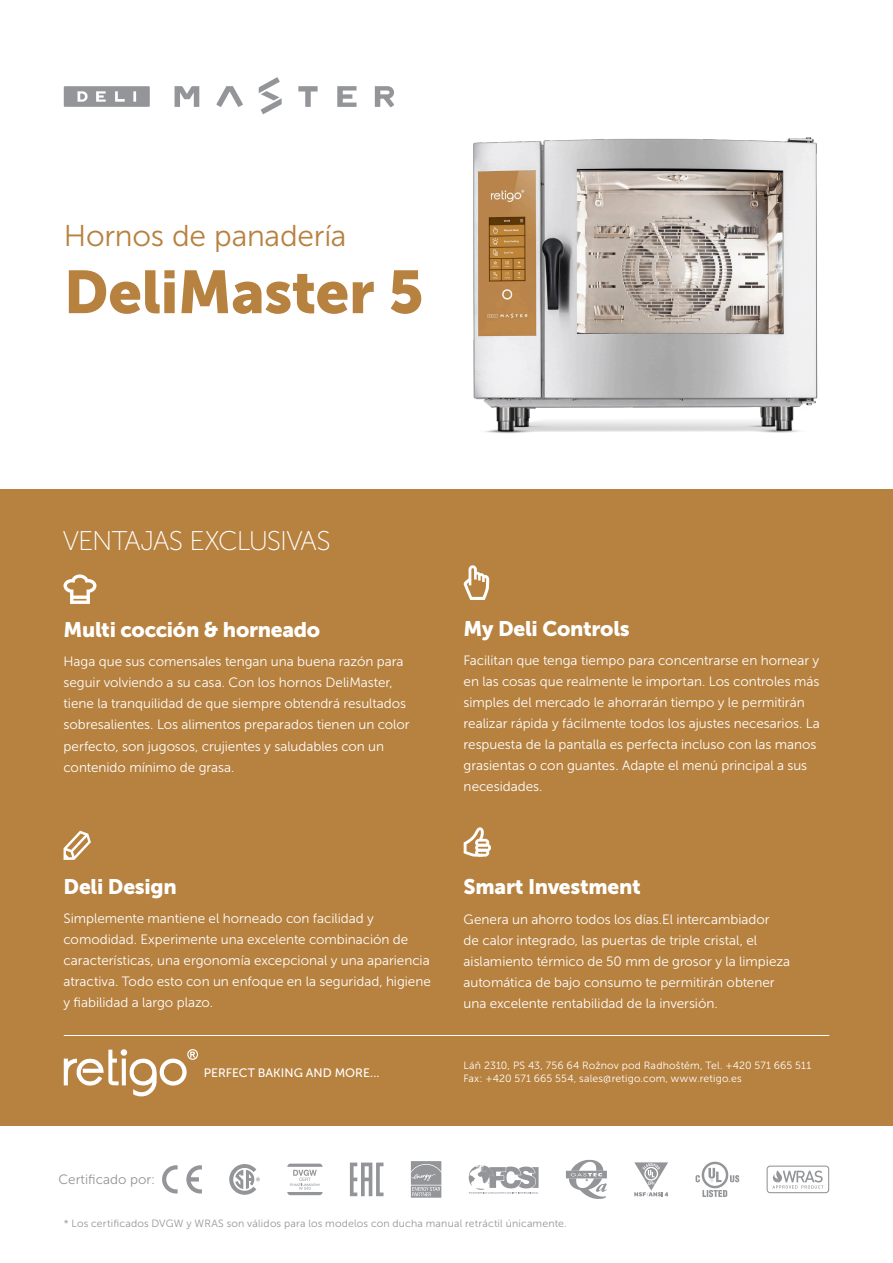
<style>
.page{position:relative;width:893px;height:1263px;background:#fff}
.page>*{position:absolute;margin:0;border:0;box-sizing:border-box;transform-origin:0 0}
.t1{font:60px "Museo Sans 900";letter-spacing:-.01em;color:#b7813f}
.t2{font:30px "Museo Sans 300";letter-spacing:-.005em;color:#b7813f}
.t3{font:27px "Museo Sans 100";letter-spacing:-.04em;color:#fff}
.t4{font:21px "Museo Sans 900";letter-spacing:-.015em;color:#fff}
.Podnadpis{font:13.5px/21px "Museo Sans 300";letter-spacing:-.005em;color:#fff}
.t5{font:13.5px "Museo Sans 300";color:#939598}
.t6{font:12.15px "Museo Sans 500";color:#fff}
.Poznamka{font:10.5px/13.5px "Museo Sans 300";letter-spacing:.015em;color:#fff}
.t7{font:10.5px "Museo Sans 300";letter-spacing:.015em;color:#939598}
</style>
<div class="page">
<svg style="left:162px;top:1165px;width:16px;height:28px"></svg>
<svg style="left:186px;top:1165px;width:16px;height:28px"></svg>
<svg style="left:229px;top:1164px;width:31px;height:31px"></svg>
<svg style="left:287px;top:1163px;width:36px;height:32px"></svg>
<svg style="left:350px;top:1162px;width:34px;height:34px"></svg>
<svg style="left:411px;top:1161px;width:30px;height:37px"></svg>
<svg style="left:469px;top:1165px;width:70px;height:29px"></svg>
<svg style="left:566px;top:1160px;width:41px;height:39px"></svg>
<svg style="left:634px;top:1162px;width:34px;height:34px"></svg>
<svg style="left:696px;top:1162px;width:43px;height:35px"></svg>
<svg style="left:767px;top:1165px;width:62px;height:28px"></svg>
<div style="left:0;top:489px;width:893px;height:637px;background:#b7813f"></div>
<svg style="left:63px;top:574px;width:34px;height:30px"></svg>
<svg style="left:64px;top:831px;width:27px;height:29px"></svg>
<svg style="left:463px;top:565px;width:26px;height:35px"></svg>
<svg style="left:464px;top:827px;width:27px;height:30px"></svg>
<svg style="left:216px;top:86px;width:27px;height:21px"></svg>
<svg style="left:298px;top:86px;width:20px;height:21px"></svg>
<svg style="left:337px;top:86px;width:19px;height:21px"></svg>
<svg style="left:64px;top:86px;width:86px;height:21px;background:#a1a3a6"></svg>
<svg style="left:175px;top:86px;width:24px;height:21px"></svg>
<svg style="left:375px;top:86px;width:19px;height:21px"></svg>
<svg style="left:259px;top:77px;width:23px;height:37px"></svg>
<img style="left:473px;top:137px;width:345px;height:296px">
<svg style="left:64px;top:1049px;width:134px;height:48px"></svg>
<hr style="left:64px;top:1035px;width:765px;height:1px;background:#fff">
<h1 class="t2" style="left:64px;top:219px;width:284px">Hornos de panadería</h1>
<h1 class="t1" style="left:64px;top:258px;width:361px">DeliMaster 5</h1>
<h2 class="t3" style="left:63px;top:527px;width:270px">VENTAJAS EXCLUSIVAS</h2>
<h3 class="t4" style="left:64px;top:618px;width:258px">Multi cocción &amp; horneado</h3>
<p class="Podnadpis" style="left:64px;top:651px;width:348px">Haga que sus comensales tengan una buena razón para seguir volviendo a su casa. Con los hornos DeliMaster, tiene la tranquilidad de que siempre obtendrá resultados sobresalientes. Los alimentos preparados tienen un color perfecto, son jugosos, crujientes y saludables con un contenido mínimo de grasa.</p>
<h3 class="t4" style="left:464px;top:617px;width:168px">My Deli Controls</h3>
<p class="Podnadpis" style="left:464px;top:650px;width:358px">Facilitan que tenga tiempo para concentrarse en hornear y en las cosas que realmente le importan. Los controles más simples del mercado le ahorrarán tiempo y le permitirán realizar rápida y fácilmente todos los ajustes necesarios. La respuesta de la pantalla es perfecta incluso con las manos grasientas o con guantes. Adapte el menú principal a sus necesidades.</p>
<h3 class="t4" style="left:64px;top:874px;width:115px">Deli Design</h3>
<p class="Podnadpis" style="left:64px;top:908px;width:369px">Simplemente mantiene el horneado con facilidad y comodidad. Experimente una excelente combinación de características, una ergonomía excepcional y una apariencia atractiva. Todo esto con un enfoque en la seguridad, higiene y fiabilidad a largo plazo.</p>
<h3 class="t4" style="left:464px;top:875px;width:179px">Smart Investment</h3>
<p class="Podnadpis" style="left:464px;top:909px;width:307px">Genera un ahorro todos los días.El intercambiador</p>
<p class="Podnadpis" style="left:464px;top:930px;width:295px">de calor integrado, las puertas de triple cristal, el</p>
<p class="Podnadpis" style="left:464px;top:951px;width:328px">aislamiento térmico de 50 mm de grosor y la limpieza</p>
<p class="Podnadpis" style="left:464px;top:972px;width:313px">automática de bajo consumo te permitirán obtener</p>
<p class="Podnadpis" style="left:464px;top:993px;width:256px">una excelente rentabilidad de la inversión.</p>
<p class="t6" style="left:204px;top:1066px;width:177px">PERFECT BAKING AND MORE...</p>
<p class="Poznamka" style="left:463px;top:1058px;width:349px">Láň 2310, PS 43, 756 64 Rožnov pod Radhoštěm, Tel. +420 571 665 511<br>Fax: +420 571 665 554, sales@retigo.com, www.retigo.es</p>
<p class="t5" style="left:58px;top:1172px;width:98px">Certificado por:</p>
<p class="t7" style="left:64px;top:1217px;width:505px">* Los certificados DVGW y WRAS son válidos para los modelos con ducha manual retráctil únicamente.</p>
</div>
